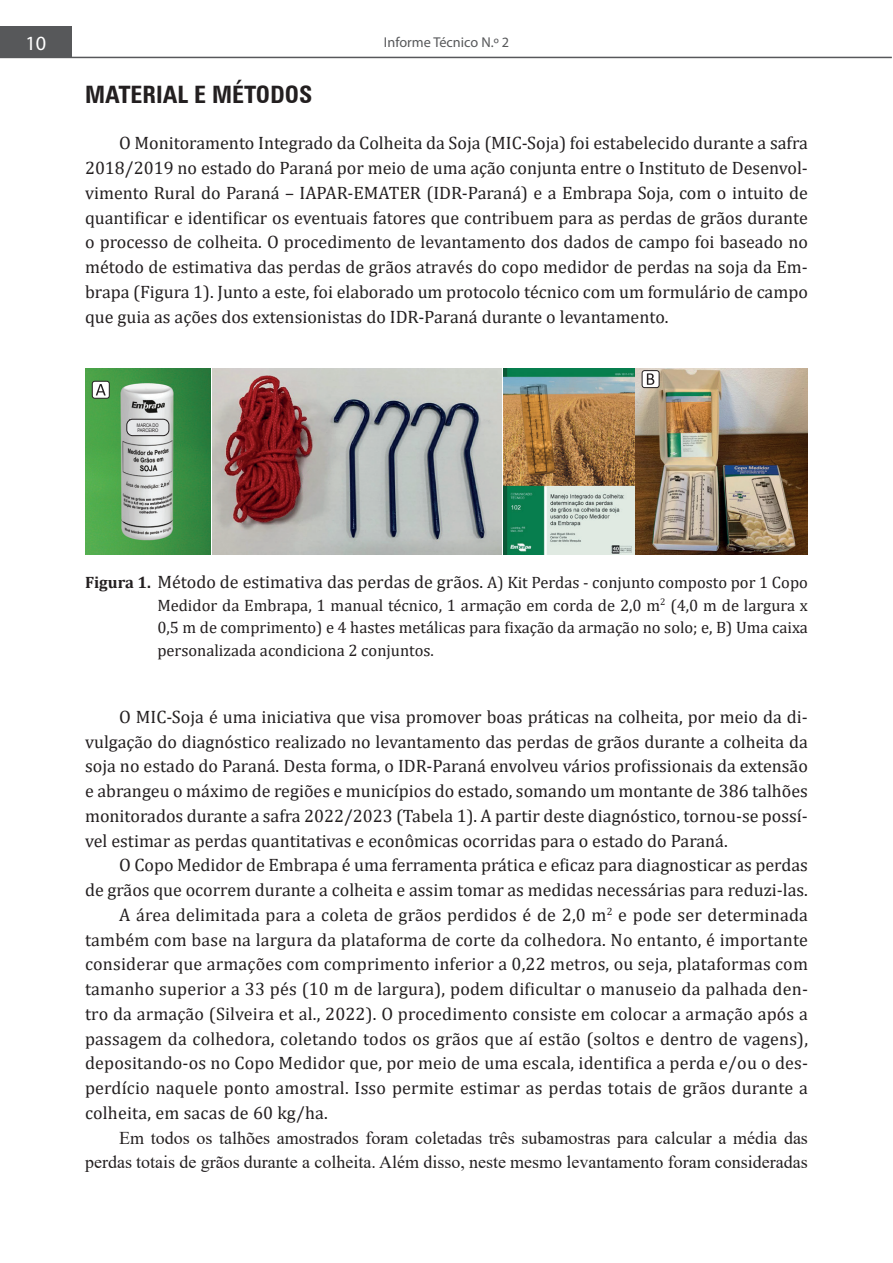
<style>
.page{position:relative;width:893px;height:1263px;background:#fff}
.page>*{position:absolute;margin:0;border:0;box-sizing:border-box;transform-origin:0 0}
.t1{font:700 condensed 24px "Zurich BT";color:#231f20}
.t2{font:20.25px "Myriad Pro";color:#fff}
.t3{font:18px/24.8px "Cambria";letter-spacing:.01em;color:#231f20;text-align:justify}
.t4{font:18px/24.8px "Times New Roman";color:#231f20;text-align:right}
.t5{font:16.5px/22.5px "Cambria";color:#231f20;text-align:justify}
.t6{font:italic 700 15px "Arial Narrow";color:#231f20}
.t7{font:14.25px "Myriad Pro";color:#57585a}
.t8{font:4.95px/4.9px "Arial Narrow";color:#231f20}
.s1{font-weight:700}
.s2{font-size:18px}
</style>
<div class="page">
<div style="left:0;top:27px;width:72px;height:31px;background:#57585a"></div>
<hr style="left:0;top:57px;width:892px;height:1px;background:#57585a">
<img style="left:85px;top:369px;width:126px;height:185px">
<div style="left:127px;top:419px;width:42px;height:17px;background:#e6e7e9;border-radius:6px"></div>
<div style="left:127px;top:419px;width:42px;height:17px;border:1px solid #231f20;border-radius:6px"></div>
<img style="left:213px;top:369px;width:288px;height:185px">
<img style="left:503px;top:369px;width:131px;height:185px">
<img style="left:636px;top:369px;width:172px;height:185px">
<div style="left:92px;top:381px;width:17px;height:17px;background:#fff;border-radius:3px"></div>
<div style="left:92px;top:381px;width:18px;height:18px;border:1px solid #231f20;border-radius:3px"></div>
<svg style="left:96px;top:384px;width:10px;height:11px"></svg>
<div style="left:642px;top:371px;width:17px;height:17px;background:#fff;border-radius:3px"></div>
<div style="left:642px;top:370px;width:17px;height:18px;border:1px solid #231f20;border-radius:3px"></div>
<svg style="left:647px;top:373px;width:7px;height:12px"></svg>
<p class="t2" style="left:26px;top:31px;width:22px">10</p>
<p class="t7" style="left:384px;top:33px;width:127px">Informe Técnico N.º 2</p>
<h1 class="t1" style="left:85px;top:80px;width:229px">MATERIAL E MÉTODOS</h1>
<p class="t3" style="left:85px;top:131px;width:724px;text-indent:34px">O Monitoramento Integrado da Colheita da Soja (MIC-Soja) foi estabelecido durante a safra 2018/2019 no estado do Paraná por meio de uma ação conjunta entre o Instituto de Desenvol&shy;vimento Rural do Paraná – IAPAR-EMATER (IDR-Paraná) e a Embrapa Soja, com o intuito de quantificar e identificar os eventuais fatores que contribuem para as perdas de grãos durante o processo de colheita. O procedimento de levantamento dos dados de campo foi baseado no método de estimativa das perdas de grãos através do copo medidor de perdas na soja da Em&shy;brapa (Figura 1). Junto a este, foi elaborado um protocolo técnico com um formulário de campo que guia as ações dos extensionistas do IDR-Paraná durante o levantamento.</p>
<p class="t6" style="left:691px;top:150px;width:62px">Kit Perdas</p>
<p class="t8" style="left:137px;top:422px;width:23px">MARCA DO<br>PARCEIRO</p>
<p class="t5" style="left:157px;top:571px;width:652px;text-indent:-72px"><span class="s1">Figura 1.</span> <span class="s2">Método de estimativa das perdas de grãos.</span> A) Kit Perdas - conjunto composto por 1 Copo Medidor da Embrapa, 1 manual técnico, 1 armação em corda de 2,0 m<sup>2</sup> (4,0 m de largura x 0,5 m de comprimento) e 4 hastes metálicas para fixação da armação no solo; e, B) Uma caixa personalizada acondiciona 2 conjuntos.</p>
<p class="t3" style="left:85px;top:704px;width:724px;text-indent:34px">O MIC-Soja é uma iniciativa que visa promover boas práticas na colheita, por meio da di&shy;vulgação do diagnóstico realizado no levantamento das perdas de grãos durante a colheita da soja no estado do Paraná. Desta forma, o IDR-Paraná envolveu vários profissionais da extensão e abrangeu o máximo de regiões e municípios do estado, somando um montante de 386 talhões monitorados durante a safra 2022/2023 (Tabela 1). A partir deste diagnóstico, tornou-se possí&shy;vel estimar as perdas quantitativas e econômicas ocorridas para o estado do Paraná.</p>
<p class="t3" style="left:119px;top:853px;width:690px">O Copo Medidor de Embrapa é uma ferramenta prática e eficaz para diagnosticar as perdas</p>
<p class="t3" style="left:85px;top:877px;width:724px">de grãos que ocorrem durante a colheita e assim tomar as medidas necessárias para reduzi-las.</p>
<p class="t3" style="left:119px;top:902px;width:690px">A área delimitada para a coleta de grãos perdidos é de 2,0 m<sup>2</sup> e pode ser determinada</p>
<p class="t3" style="left:85px;top:927px;width:724px">também com base na largura da plataforma de corte da colhedora. No entanto, é importante</p>
<p class="t3" style="left:85px;top:952px;width:724px">considerar que armações com comprimento inferior a 0,22 metros, ou seja, plataformas com</p>
<p class="t3" style="left:85px;top:976px;width:724px">tamanho superior a 33 pés (10 m de largura), podem dificultar o manuseio da palhada den-</p>
<p class="t3" style="left:85px;top:1001px;width:724px">tro da armação (Silveira et al., 2022). O procedimento consiste em colocar a armação após a</p>
<p class="t3" style="left:85px;top:1026px;width:724px">passagem da colhedora, coletando todos os grãos que aí estão (soltos e dentro de vagens),</p>
<p class="t3" style="left:85px;top:1051px;width:724px">depositando-os no Copo Medidor que, por meio de uma escala, identifica a perda e/ou o des-</p>
<p class="t3" style="left:85px;top:1075px;width:724px">perdício naquele ponto amostral. Isso permite estimar as perdas totais de grãos durante a</p>
<p class="t3" style="left:85px;top:1100px;width:244px">colheita, em sacas de 60 kg/ha.</p>
<p class="t4" style="left:85px;top:1125px;width:724px">Em todos os talhões amostrados foram coletadas três subamostras para calcular a média das perdas totais de grãos durante a colheita. Além disso, neste mesmo levantamento foram consideradas</p>
</div>
